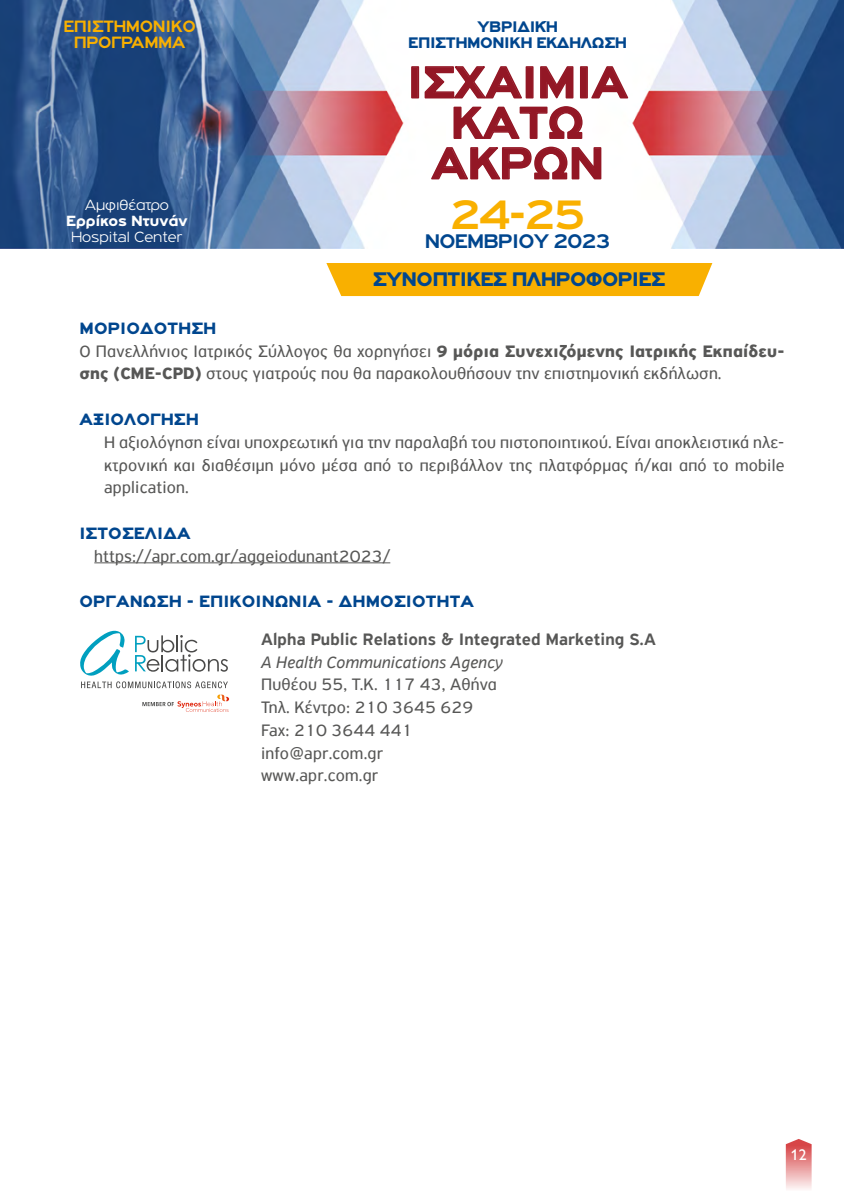
<style>
.page{position:relative;width:844px;height:1191px;background:#fff}
.page>*{position:absolute;margin:0;border:0;box-sizing:border-box;transform-origin:0 0}
.t1{font:700 47.43px/40.4px "PF Highway Gothic Ext";color:#931725;text-align:center}
.t2{font:700 43.75px "PF Highway Gothic Ext";color:#f9b000}
.t3{font:900 21px "PF Highway Gothic Ext";letter-spacing:-.025em;color:#00468e}
.t4{font:700 21px "PF Highway Gothic Ext";letter-spacing:-.03em;color:#00468e}
.t5{font:17.5px/22.8px "PF Highway Sans Pro";letter-spacing:.01em;color:#575756}
.t6{font:900 17.5px "PF Highway Gothic Ext";letter-spacing:.01em;color:#00468e}
.t7{font:500 17.5px "PF Highway Sans Pro";letter-spacing:.01em;color:#575756}
.t8{font:italic 17.5px "PF Highway Sans Pro";letter-spacing:.01em;color:#575756}
.t9{font:700 17.5px/15.8px "PF Highway Gothic Ext";letter-spacing:-.02em;color:#f9b000;text-align:center}
.t10{font:900 16.28px/16.3px "PF Highway Gothic Ext";letter-spacing:-.02em;color:#00468e;text-align:center}
.t11{font:300 15.75px "PF Highway Gothic Ext";color:#fff}
.t12{font:900 15.75px "PF Highway Gothic Ext";color:#fff}
.t13{font:15.75px "Gill Sans Hel TF";color:#fff}
.s1{font-weight:700}
</style>
<div class="page">
<svg style="left:785px;top:1139px;width:26px;height:50px"></svg>
<img style="left:0;top:0;width:843px;height:248px">
<div style="left:326px;top:263px;width:386px;height:33px;background:#f9b000"></div>
<div style="left:411px;top:66px;width:8px;height:32px;border:1px solid #931725"></div>
<svg style="left:589px;top:65px;width:40px;height:35px"></svg>
<svg style="left:424px;top:65px;width:159px;height:75px"></svg>
<svg style="left:429px;top:146px;width:173px;height:35px"></svg>
<hr style="left:94px;top:562px;width:296px;height:1px;background:#575756">
<svg style="left:80px;top:630px;width:148px;height:58px"></svg>
<svg style="left:142px;top:694px;width:87px;height:18px"></svg>
<p class="t9" style="left:64px;top:19px;width:132px">ΕΠΙΣΤΗΜΟΝΙΚΌ<br>ΠΡΌΓΡΑΜΜΑ</p>
<p class="t11" style="left:85px;top:197px;width:86px">Αμφιθέατρο</p>
<p class="t12" style="left:66px;top:212px;width:122px">Ερρίκος Ντυνάν</p>
<p class="t11" style="left:71px;top:228px;width:113px">Hospital Center</p>
<p class="t10" style="left:408px;top:18px;width:220px">ΥΒΡΙΔΙΚΉ<br>ΕΠΙΣΤΗΜΟΝΙΚΗ ΕΚΔΗΛΩΣΗ</p>
<h1 class="t1" style="left:407px;top:62px;width:222px">ΙΣΧΑΙΜΊΑ<br>ΚΆΤΩ<br>ΆΚΡΩΝ</h1>
<h2 class="t2" style="left:450px;top:191px;width:136px">24-25</h2>
<p class="t4" style="left:424px;top:230px;width:187px">NOEMBΡIOY 2023</p>
<p class="t3" style="left:373px;top:268px;width:294px">ΣΥΝΟΠΤΙΚΕΣ ΠΛΗΡΟΦΟΡΙΕΣ</p>
<p class="t6" style="left:79px;top:318px;width:138px">ΜΟΡΙΟΔΟΤΗΣΗ</p>
<p class="t5" style="left:79px;top:339px;width:706px">Ο Πανελλήνιος Ιατρικός Σύλλογος θα χορηγήσει <span class="s1">9 μόρια Συνεχιζόμενης Ιατρικής Εκπαίδευ&shy;σης (CME-CPD)</span> στους γιατρούς που θα παρακολουθήσουν την επιστημονική εκδήλωση.</p>
<p class="t6" style="left:79px;top:409px;width:121px">ΑΞΙΟΛΟΓΗΣΗ</p>
<p class="t5" style="left:104px;top:430px;width:681px;text-align:justify">Η αξιολόγηση είναι υποχρεωτική για την παραλαβή του πιστοποιητικού. Είναι αποκλειστικά ηλε&shy;κτρονική και διαθέσιμη μόνο μέσα από το περιβάλλον της πλατφόρμας ή/και από το mobile application.</p>
<p class="t6" style="left:79px;top:523px;width:113px">ΙΣΤΟΣΕΛΙΔΑ</p>
<p class="t5" style="left:94px;top:544px;width:297px">https://apr.com.gr/aggeiodunant2023/</p>
<p class="t6" style="left:79px;top:591px;width:396px">ΟΡΓΑΝΩΣΗ - ΕΠΙΚΟΙΝΩΝΙΑ - ΔΗΜΟΣΙΟΤΗΤΑ</p>
<p class="t7" style="left:261px;top:629px;width:396px">Alpha Public Relations &amp; Integrated Marketing S.A</p>
<p class="t8" style="left:261px;top:651px;width:243px">A Health Communications Agency</p>
<p class="t5" style="left:261px;top:673px;width:237px">Πυθέου 55, Τ.Κ. 117 43, Αθήνα<br>Τηλ. Κέντρο: 210 3645 629<br>Fax: 210 3644 441 info@apr.com.gr www.apr.com.gr</p>
<p class="t13" style="left:790px;top:1146px;width:17px">12</p>
</div>
